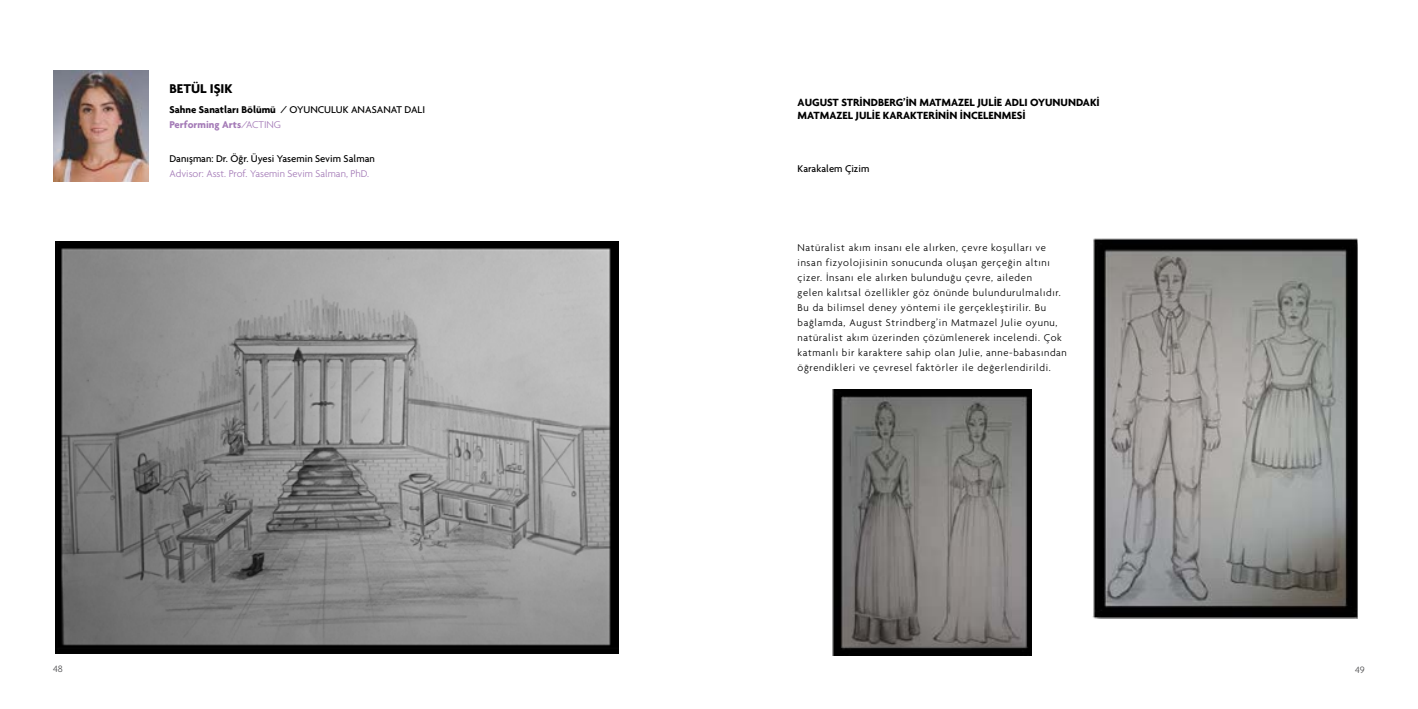
<style>
.page{position:relative;width:1418px;height:709px;background:#fff}
.page>*{position:absolute;margin:0;border:0;box-sizing:border-box;transform-origin:0 0}
.t1{font:700 13.75px "Agenda";color:#000}
.t2{font:700 11.25px/13.5px "Agenda";color:#000}
.t3{font:300 10.62px/15px "Agenda";letter-spacing:.06em;color:#000}
.t4{font:500 10.62px/15px "Agenda";color:#000}
.t5{font:300 10.62px "Agenda";color:#a47bb7}
.t6{font:300 10px "Agenda";color:#4d4d4f}
.s1{font-weight:700}
.s2{font-weight:700;color:#a47bb7}
.s3{font-weight:300;color:#a47bb7}
</style>
<div class="page">
<img style="left:53px;top:71px;width:96px;height:110px">
<img style="left:56px;top:241px;width:562px;height:413px">
<img style="left:832px;top:389px;width:199px;height:267px">
<img style="left:1092px;top:238px;width:265px;height:380px">
<p class="t1" style="left:169px;top:80px;width:65px">BETÜL IŞIK</p>
<p class="t4" style="left:169px;top:101px;width:257px"><span class="s1">Sahne Sanatları Bölümü</span> / OYUNCULUK ANASANAT DALI<br><span class="s2">Performing Arts</span><span class="s3">/ACTING</span></p>
<p class="t4" style="left:169px;top:151px;width:207px">Danışman: Dr. Öğr. Üyesi Yasemin Sevim Salman</p>
<p class="t5" style="left:169px;top:168px;width:201px">Advisor: Asst. Prof. Yasemin Sevim Salman, PhD.</p>
<p class="t2" style="left:797px;top:95px;width:304px">AUGUST STRİNDBERG’İN MATMAZEL JULİE ADLI OYUNUNDAKİ<br>MATMAZEL JULİE KARAKTERİNİN İNCELENMESİ</p>
<p class="t4" style="left:797px;top:161px;width:73px">Karakalem Çizim</p>
<p class="t3" style="left:797px;top:239px;width:271px">Natüralist akım insanı ele alırken, çevre koşulları ve insan fizyolojisinin sonucunda oluşan gerçeğin altını çizer. İnsanı ele alırken bulunduğu çevre, aileden<br>gelen kalıtsal özellikler göz önünde bulundurulmalıdır.<br>Bu da bilimsel deney yöntemi ile gerçekleştirilir. Bu bağlamda, August Strindberg’in Matmazel Julie oyunu, natüralist akım üzerinden çözümlenerek incelendi. Çok katmanlı bir karaktere sahip olan Julie, anne-babasından öğrendikleri ve çevresel faktörler ile değerlendirildi.</p>
<p class="t6" style="left:53px;top:663px;width:11px">48</p>
<p class="t6" style="left:1354px;top:663px;width:11px">49</p>
</div>
